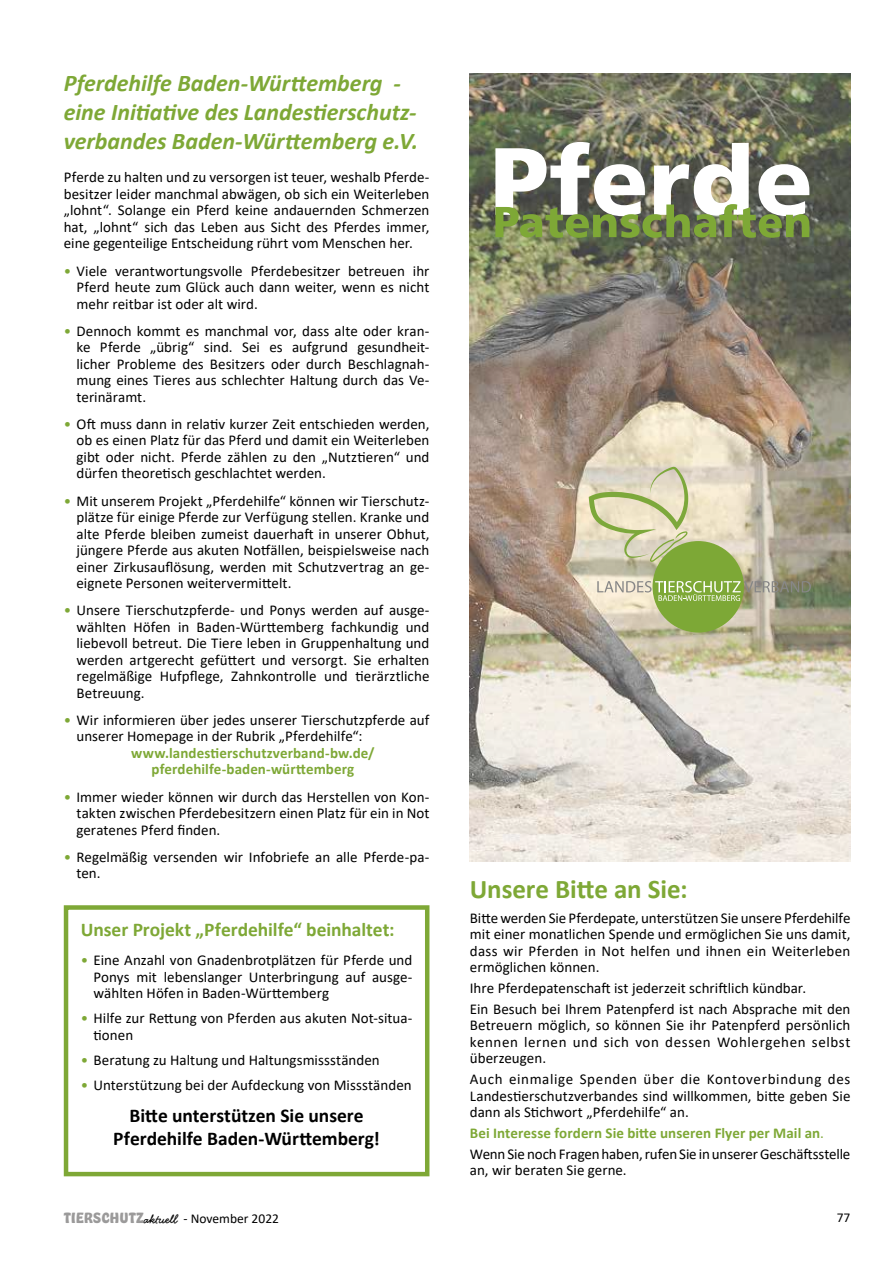
<style>
.page{position:relative;width:893px;height:1263px;background:#fff}
.page>*{position:absolute;margin:0;border:0;box-sizing:border-box;transform-origin:0 0}
.t1{font:700 27px "Calibri";letter-spacing:-.005em;color:#7ea836}
.t2{font:italic 700 24px/28.8px "Calibri";letter-spacing:-.005em;color:#7ea836}
.t3{font:700 19.5px/23.4px "Calibri";letter-spacing:-.005em;color:#000;text-align:center}
.t4{font:700 19.5px "Calibri";letter-spacing:-.005em;color:#7ea836}
.t5{font:15px/16.5px "Calibri";color:#000;text-align:justify}
.t6{font:700 15px/16.5px "Calibri";letter-spacing:.005em;color:#7ea836;text-align:center}
.t7{font:13.5px "Calibri";color:#000}
.s1{color:#7ea836}
.s2{font-weight:700;color:#7ea836}
.s3{font-family:"Hobeaux";font-weight:700;color:#9b9a9a}
.s4{font-family:"Handsome Pro";font-weight:700}
</style>
<div class="page">
<img style="left:470px;top:73px;width:380px;height:788px">
<img style="left:495px;top:142px;width:314px;height:96px">
<div style="left:652px;top:541px;width:92px;height:91px;background:#7da836;border-radius:50%"></div>
<svg style="left:589px;top:467px;width:99px;height:95px;background:#d2d2ac"></svg>
<svg style="left:597px;top:581px;width:214px;height:20px"></svg>
<div style="left:64px;top:905px;width:365px;height:271px;background:#fff;border:4px solid #7ea836"></div>
<h2 class="t2" style="left:64px;top:68px;width:356px">Pferdehilfe Baden-Württemberg - eine Initiative des Landestierschutz&shy;verbandes Baden-Württemberg e.V.</h2>
<p class="t5" style="left:64px;top:169px;width:367px">Pferde zu halten und zu versorgen ist teuer, weshalb Pferde&shy;besitzer leider manchmal abwägen, ob sich ein Weiterleben „lohnt“. Solange ein Pferd keine andauernden Schmerzen hat, „lohnt“ sich das Leben aus Sicht des Pferdes immer, eine gegenteilige Entscheidung rührt vom Menschen her.</p>
<p class="t5" style="left:77px;top:262px;width:354px;text-indent:-13px"><span class="s1">•</span> Viele verantwortungsvolle Pferdebesitzer betreuen ihr Pferd heute zum Glück auch dann weiter, wenn es nicht mehr reitbar ist oder alt wird.</p>
<p class="t5" style="left:77px;top:322px;width:354px;text-indent:-13px"><span class="s1">•</span> Dennoch kommt es manchmal vor, dass alte oder kran&shy;ke Pferde „übrig“ sind. Sei es aufgrund gesundheit&shy;licher Probleme des Besitzers oder durch Beschlagnah&shy;mung eines Tieres aus schlechter Haltung durch das Ve&shy;terinäramt.</p>
<p class="t5" style="left:77px;top:415px;width:354px;text-indent:-13px"><span class="s1">•</span> Oft muss dann in relativ kurzer Zeit entschieden werden, ob es einen Platz für das Pferd und damit ein Weiterleben gibt oder nicht. Pferde zählen zu den „Nutztieren“ und dürfen theoretisch geschlachtet werden.</p>
<p class="t5" style="left:77px;top:492px;width:354px;text-indent:-13px"><span class="s1">•</span> Mit unserem Projekt „Pferdehilfe“ können wir Tierschutz&shy;plätze für einige Pferde zur Verfügung stellen. Kranke und alte Pferde bleiben zumeist dauerhaft in unserer Obhut, jüngere Pferde aus akuten Notfällen, beispielsweise nach einer Zirkusauflösung, werden mit Schutzvertrag an ge&shy;eignete Personen weitervermittelt.</p>
<p class="t5" style="left:77px;top:602px;width:354px;text-indent:-13px"><span class="s1">•</span> Unsere Tierschutzpferde- und Ponys werden auf ausge&shy;wählten Höfen in Baden-Württemberg fachkundig und liebevoll betreut. Die Tiere leben in Gruppenhaltung und werden artgerecht gefüttert und versorgt. Sie erhalten regelmäßige Hufpflege, Zahnkontrolle und tierärztliche Betreuung.</p>
<p class="t5" style="left:77px;top:711px;width:354px;text-indent:-13px"><span class="s1">•</span> Wir informieren über jedes unserer Tierschutzpferde auf unserer Homepage in der Rubrik „Pferdehilfe“:</p>
<p class="t6" style="left:131px;top:744px;width:245px">www.landestierschutzverband-bw.de/ pferdehilfe-baden-württemberg</p>
<p class="t5" style="left:77px;top:788px;width:354px;text-indent:-13px"><span class="s1">•</span> Immer wieder können wir durch das Herstellen von Kon&shy;takten zwischen Pferdebesitzern einen Platz für ein in Not geratenes Pferd finden.</p>
<p class="t5" style="left:77px;top:848px;width:354px;text-indent:-13px"><span class="s1">•</span> Regelmäßig versenden wir Infobriefe an alle Pferde-pa&shy;ten.</p>
<h3 class="t4" style="left:81px;top:915px;width:315px">Unser Projekt „Pferdehilfe“ beinhaltet:</h3>
<p class="t5" style="left:94px;top:951px;width:320px;text-indent:-13px"><span class="s1">•</span> Eine Anzahl von Gnadenbrotplätzen für Pferde und Ponys mit lebenslanger Unterbringung auf ausge&shy;wählten Höfen in Baden-Württemberg</p>
<p class="t5" style="left:94px;top:1009px;width:320px;text-indent:-13px"><span class="s1">•</span> Hilfe zur Rettung von Pferden aus akuten Not-situa&shy;tionen</p>
<p class="t5" style="left:81px;top:1051px;width:300px"><span class="s1">•</span> Beratung zu Haltung und Haltungsmissständen</p>
<p class="t5" style="left:81px;top:1076px;width:332px"><span class="s1">•</span> Unterstützung bei der Aufdeckung von Missständen</p>
<h3 class="t3" style="left:113px;top:1103px;width:268px">Bitte unterstützen Sie unsere<br>Pferdehilfe Baden-Württemberg!</h3>
<h1 class="t1" style="left:470px;top:870px;width:219px">Unsere Bitte an Sie:</h1>
<p class="t5" style="left:470px;top:909px;width:382px">Bitte werden Sie Pferdepate, unterstützen Sie unsere Pferdehilfe mit einer monatlichen Spende und ermöglichen Sie uns damit, dass wir Pferden in Not helfen und ihnen ein Weiterleben ermöglichen können.</p>
<p class="t5" style="left:470px;top:977px;width:382px;line-height:20.7px">Ihre Pferdepatenschaft ist jederzeit schriftlich kündbar.<br>Ein Besuch bei Ihrem Patenpferd ist nach Absprache mit den</p>
<p class="t5" style="left:470px;top:1017px;width:382px">Betreuern möglich, so können Sie ihr Patenpferd persönlich kennen lernen und sich von dessen Wohlergehen selbst überzeugen.</p>
<p class="t5" style="left:470px;top:1070px;width:382px">Auch einmalige Spenden über die Kontoverbindung des Landestierschutzverbandes sind willkommen, bitte geben Sie dann als Stichwort „Pferdehilfe“ an.</p>
<p class="t5" style="left:470px;top:1122px;width:382px;line-height:20.7px"><span class="s2">Bei Interesse fordern Sie bitte unseren Flyer per Mail an</span><span class="s1">.<br></span>Wenn Sie noch Fragen haben, rufen Sie in unserer Geschäftsstelle</p>
<p class="t5" style="left:470px;top:1161px;width:158px">an, wir beraten Sie gerne.</p>
<p class="t7" style="left:64px;top:1209px;width:217px"><span class="s3">TIERSCHUTZ</span><span class="s4">aktuell</span> - November 2022</p>
<p class="t7" style="left:837px;top:1208px;width:15px">77</p>
</div>
